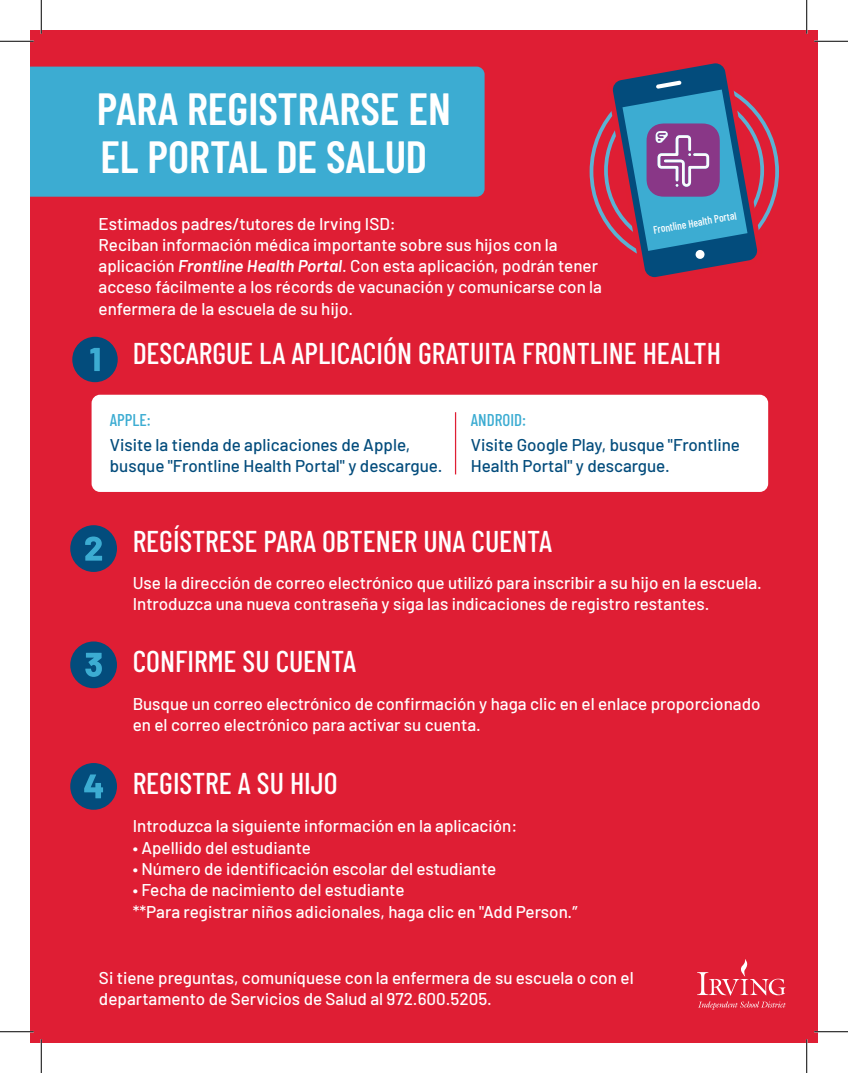
<style>
.page{position:relative;width:848px;height:1073px;background:#fff}
.page>*{position:absolute;margin:0;border:0;box-sizing:border-box;transform-origin:0 0}
.t1{font:600 45px "Barlow Condensed";color:#fff}
.t2{font:500 30px "Barlow Condensed";color:#fff}
.t3{font:500 17px/21.2px "Barlow";color:#fff}
.t4{font:500 17px/21.2px "Barlow";color:#034c7c}
.t5{font:500 17px "Barlow Condensed";color:#3cacd2}
.t6{font:500 10.88px "Barlow Condensed";color:#fff}
.s1{font-weight:600;font-style:italic}
</style>
<div class="page">
<div style="left:30px;top:30px;width:788px;height:1012px;background:#df1e34"></div>
<div style="left:92px;top:395px;width:676px;height:97px;background:#fff;border-radius:8px"></div>
<hr style="left:455px;top:412px;width:1px;height:62px;background:#df1e34">
<svg style="left:697px;top:959px;width:88px;height:36px"></svg>
<svg style="left:698px;top:1001px;width:88px;height:8px"></svg>
<div style="left:72px;top:337px;width:46px;height:45px;background:#034c7c;border-radius:50%"></div>
<svg style="left:90px;top:348px;width:10px;height:23px"></svg>
<div style="left:70px;top:525px;width:47px;height:47px;background:#034c7c;border-radius:50%"></div>
<svg style="left:85px;top:536px;width:17px;height:24px"></svg>
<div style="left:70px;top:641px;width:47px;height:47px;background:#034c7c;border-radius:50%"></div>
<svg style="left:85px;top:652px;width:17px;height:25px"></svg>
<div style="left:70px;top:763px;width:47px;height:46px;background:#034c7c;border-radius:50%"></div>
<svg style="left:84px;top:774px;width:19px;height:24px"></svg>
<div style="left:30px;top:67px;width:454px;height:130px;background:#3cacd2"></div>
<svg style="left:606px;top:63px;width:157px;height:215px"></svg>
<hr style="left:0;top:40px;width:34px;height:2px;background:#fff">
<hr style="left:814px;top:40px;width:34px;height:2px;background:#fff">
<hr style="left:0;top:1030px;width:34px;height:2px;background:#fff">
<hr style="left:814px;top:1030px;width:34px;height:2px;background:#fff">
<hr style="left:40px;top:0;width:2px;height:34px;background:#fff">
<hr style="left:40px;top:1039px;width:2px;height:33px;background:#fff">
<hr style="left:805px;top:0;width:2px;height:34px;background:#fff">
<hr style="left:805px;top:1039px;width:2px;height:33px;background:#fff">
<hr style="left:0;top:41px;width:34px;height:1px;background:#000">
<hr style="left:814px;top:41px;width:34px;height:1px;background:#000">
<hr style="left:0;top:1031px;width:34px;height:1px;background:#000">
<hr style="left:814px;top:1031px;width:34px;height:1px;background:#000">
<hr style="left:41px;top:0;width:1px;height:34px;background:#000">
<hr style="left:41px;top:1039px;width:1px;height:33px;background:#000">
<hr style="left:806px;top:0;width:1px;height:34px;background:#000">
<hr style="left:806px;top:1039px;width:1px;height:33px;background:#000">
<h1 class="t1" style="left:97px;top:77px;width:355px">PARA REGISTRARSE EN</h1>
<h1 class="t1" style="left:100px;top:124px;width:328px">EL PORTAL DE SALUD</h1>
<p class="t3" style="left:99px;top:211px;width:299px">Estimados padres/tutores de Irving ISD:</p>
<p class="t6" style="left:652px;top:222px;width:86px;rotate:-10deg">Frontline Health Portal</p>
<p class="t3" style="left:99px;top:233px;width:505px">Reciban información médica importante sobre sus hijos con la aplicación <span class="s1">Frontline Health Portal</span>. Con esta aplicación, podrán tener acceso fácilmente a los récords de vacunación y comunicarse con la enfermera de la escuela de su hijo.</p>
<h2 class="t2" style="left:133px;top:332px;width:589px">DESCARGUE LA APLICACIÓN GRATUITA FRONTLINE HEALTH</h2>
<p class="t5" style="left:110px;top:408px;width:43px">APPLE:</p>
<p class="t4" style="left:110px;top:433px;width:334px">Visite la tienda de aplicaciones de Apple, busque "Frontline Health Portal" y descargue.</p>
<p class="t5" style="left:471px;top:408px;width:57px">ANDROID:</p>
<p class="t4" style="left:471px;top:433px;width:271px">Visite Google Play, busque "Frontline<br>Health Portal" y descargue.</p>
<h2 class="t2" style="left:133px;top:520px;width:421px">REGÍSTRESE PARA OBTENER UNA CUENTA</h2>
<p class="t3" style="left:133px;top:571px;width:630px">Use la dirección de correo electrónico que utilizó para inscribir a su hijo en la escuela.<br>Introduzca una nueva contraseña y siga las indicaciones de registro restantes.</p>
<h2 class="t2" style="left:133px;top:639px;width:225px">CONFIRME SU CUENTA</h2>
<p class="t3" style="left:133px;top:691px;width:629px">Busque un correo electrónico de confirmación y haga clic en el enlace proporcionado en el correo electrónico para activar su cuenta.</p>
<h2 class="t2" style="left:133px;top:761px;width:206px">REGISTRE A SU HIJO</h2>
<p class="t3" style="left:133px;top:814px;width:386px">Introduzca la siguiente información en la aplicación:</p>
<p class="t3" style="left:133px;top:835px;width:180px">• Apellido del estudiante</p>
<p class="t3" style="left:133px;top:856px;width:365px">• Número de identificación escolar del estudiante</p>
<p class="t3" style="left:133px;top:878px;width:446px">• Fecha de nacimiento del estudiante<br>**Para registrar niños adicionales, haga clic en "Add Person.”</p>
<p class="t3" style="left:99px;top:965px;width:536px">Si tiene preguntas, comuníquese con la enfermera de su escuela o con el departamento de Servicios de Salud al 972.600.5205.</p>
</div>
